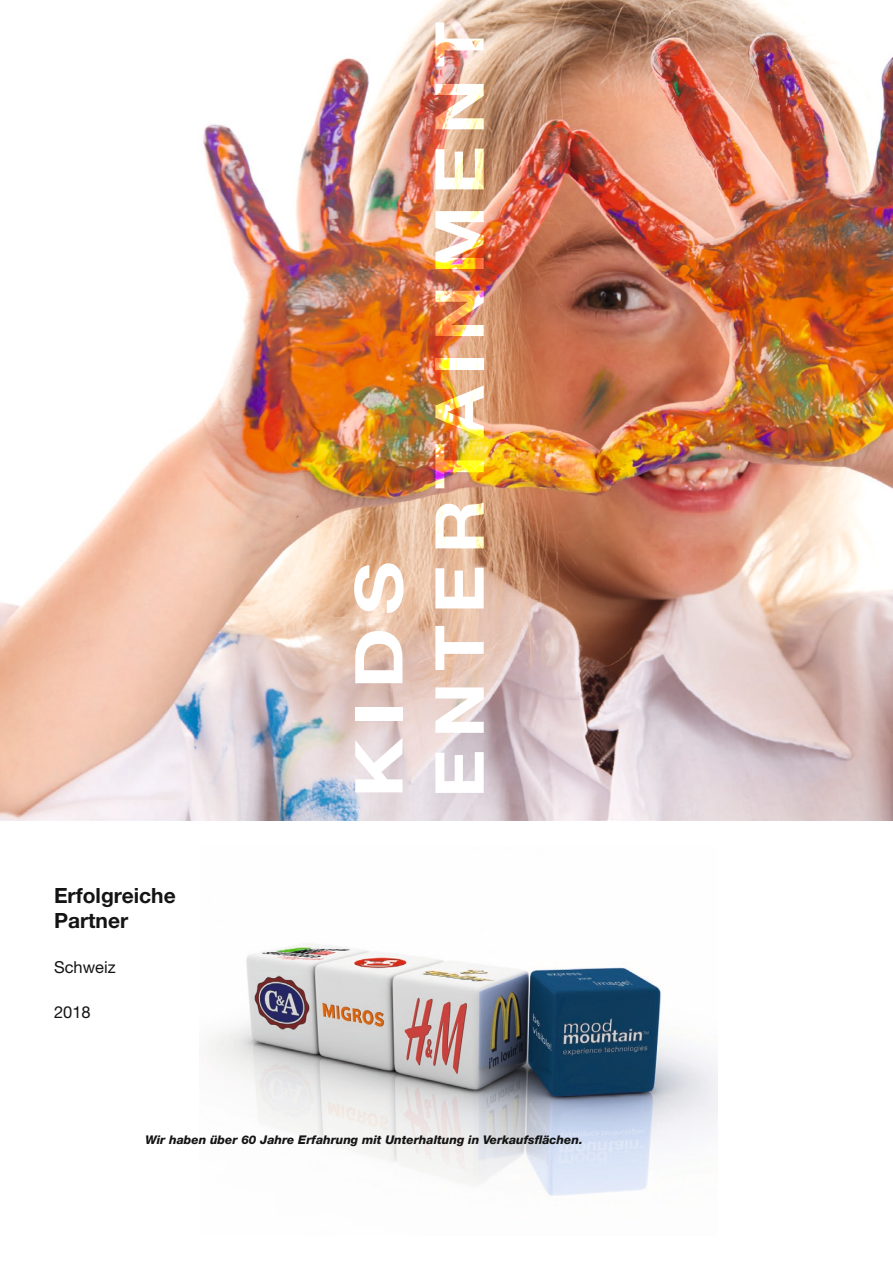
<style>
.page{position:relative;width:893px;height:1263px;background:#fff}
.page>*{position:absolute;margin:0;border:0;box-sizing:border-box;transform-origin:0 0}
.t1{font:700 67.65px "Helvetica Neue";letter-spacing:.15em;color:#fff;scale:1.11 1}
.t2{font:700 66.15px "Helvetica Neue";color:#fff;scale:1.25 1}
.t3{font:700 21px/25.2px "Helvetica Neue";color:#131413}
.t4{font:16.5px "Helvetica Neue";color:#131413}
.t5{font:italic 800 12px "Helvetica Neue";color:#131413}
</style>
<div class="page">
<img style="left:0;top:0;width:893px;height:821px">
<img style="left:206px;top:943px;width:512px;height:253px">
<p class="t3" style="left:54px;top:882px;width:123px">Erfolgreiche<br>Partner</p>
<p class="t4" style="left:54px;top:957px;width:63px">Schweiz</p>
<p class="t4" style="left:54px;top:1002px;width:38px">2018</p>
<h2 class="t2" style="left:338px;top:798px;width:191px;rotate:-90deg">KIDS</h2>
<h1 class="t1" style="left:418px;top:798px;width:701px;rotate:-90deg">ENTERTAINMENT</h1>
<p class="t5" style="left:146px;top:1133px;width:439px">Wir haben über 60 Jahre Erfahrung mit Unterhaltung in Verkaufsflächen.</p>
</div>
